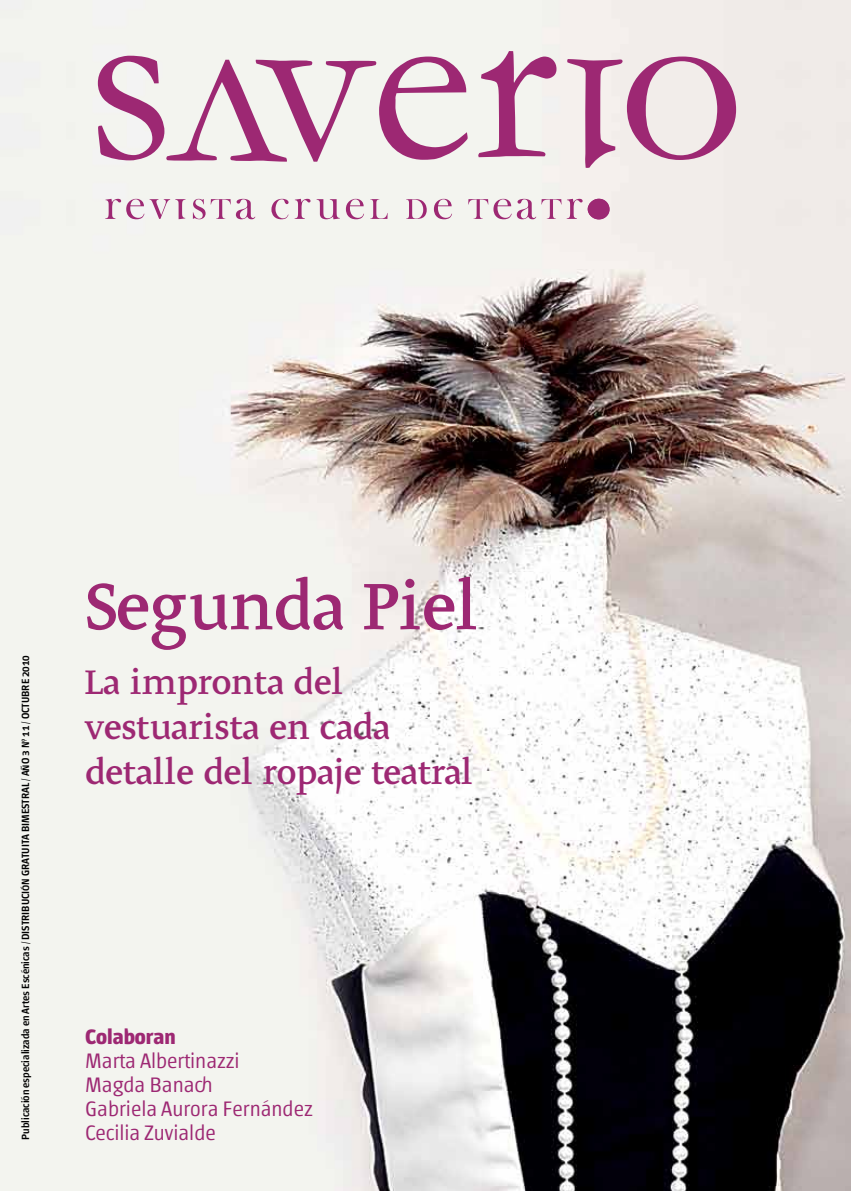
<style>
.page{position:relative;width:851px;height:1191px;background:#fff}
.page>*{position:absolute;margin:0;border:0;box-sizing:border-box;transform-origin:0 0}
.t1{font:700 75px "Malena";color:#9d2873}
.t2{font:700 39px/45px "Malena";color:#9d2873}
.t3{font:300 21px/24px "Chaco";color:#9d2873}
.t4{font:700 21px "Chaco";color:#9d2873}
.t5{font:500 10.5px "Chaco";color:#000}
</style>
<div class="page">
<img style="left:0;top:0;width:850px;height:1191px">
<svg style="left:98px;top:51px;width:638px;height:168px"></svg>
<p class="t5" style="left:21px;top:1140px;width:486px;rotate:-90deg">Publicación especializada en Artes Escénicas / DISTRIBUCIÓN GRATUITA BIMESTRAL / AÑO 3 Nº 11 / OCTUBRE 2010</p>
<h1 class="t1" style="left:85px;top:566px;width:394px">Segunda Piel</h1>
<h2 class="t2" style="left:85px;top:660px;width:389px">La impronta del vestuarista en cada detalle del ropaje teatral</h2>
<h3 class="t4" style="left:85px;top:1027px;width:92px">Colaboran</h3>
<h3 class="t3" style="left:85px;top:1050px;width:229px">Marta Albertinazzi<br>Magda Banach<br>Gabriela Aurora Fernández<br>Cecilia Zuvialde</h3>
</div>
